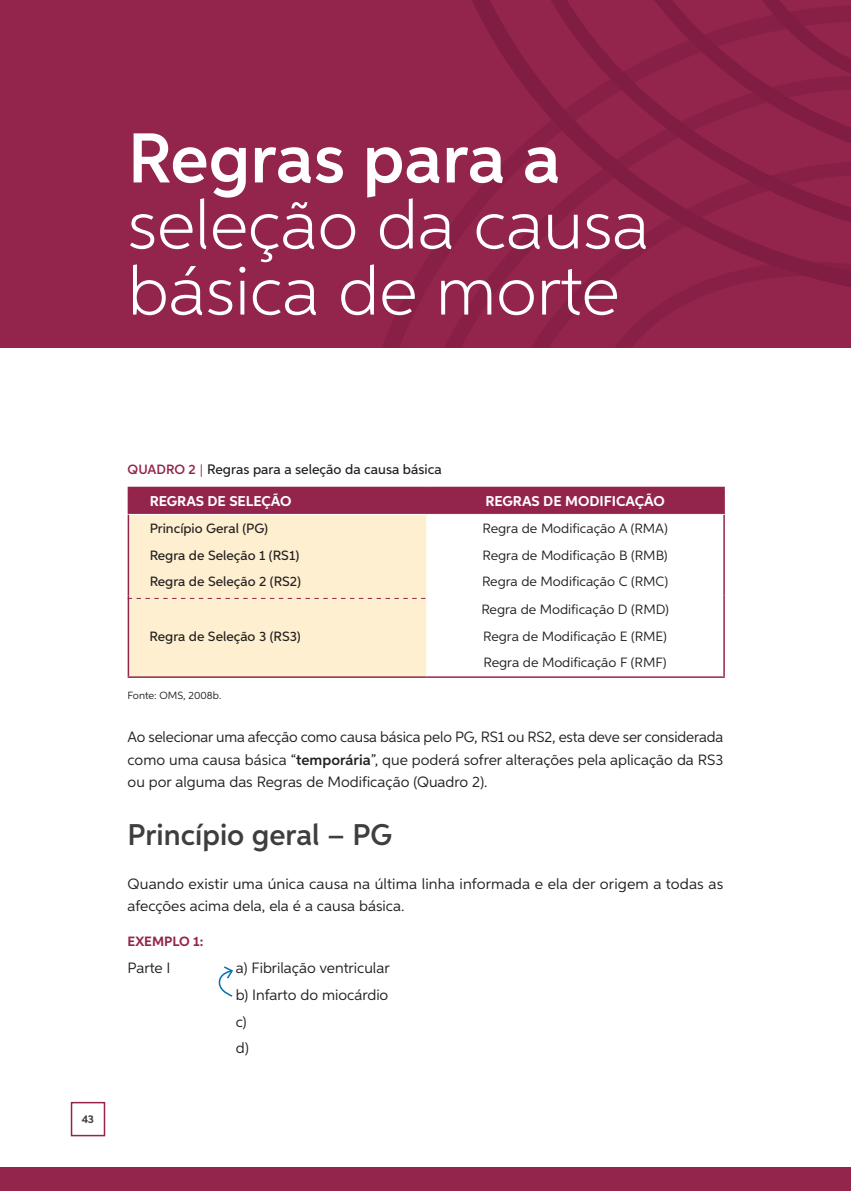
<style>
.page{position:relative;width:851px;height:1191px;background:#fff}
.page>*{position:absolute;margin:0;border:0;box-sizing:border-box;transform-origin:0 0}
.t1{font:600 70.5px "Aspira";color:#fff}
.t2{font:300 69px/66px "Aspira";color:#fff}
.t3{font:600 30px "Aspira";color:#3e3e3f}
.t4{font:15px/22.5px "Aspira";color:#231f20}
.t5{font:700 14.25px "Aspira";color:#fff}
.t6{font:500 13.8px "Aspira";color:#231f20}
.t7{font:13.5px/26.5px "Aspira";color:#231f20;text-align:justify}
.t8{font:500 13.5px/26.5px "Aspira";color:#231f20}
.t9{font:700 13.5px "Aspira";color:#93254c}
.t10{font:700 11.25px "Aspira";color:#3e3e3f}
.t11{font:10.5px "Aspira";color:#231f20}
.s1{font-weight:600;font-size:13.5px;color:#93254c}
.s2{font-weight:400;font-size:13.5px;color:#93254c}
.s3{font-weight:600}
</style>
<div class="page">
<div style="left:71px;top:1101px;width:34px;height:35px;border:2px solid #93254c"></div>
<div style="left:0;top:1167px;width:850px;height:24px;background:#93254c"></div>
<div style="left:0;top:0;width:850px;height:348px;background:#93254c"></div>
<svg style="left:382px;top:208px;width:332px;height:139px"></svg>
<svg style="left:464px;top:0;width:386px;height:291px"></svg>
<div style="left:129px;top:515px;width:297px;height:161px;background:#feefd0"></div>
<div style="left:128px;top:487px;width:596px;height:27px;background:#93254c"></div>
<hr style="left:128px;top:515px;width:1px;height:80px;background:#93254c">
<hr style="left:723px;top:515px;width:1px;height:80px;background:#93254c">
<hr style="left:723px;top:595px;width:1px;height:81px;background:#93254c">
<hr style="left:128px;top:595px;width:1px;height:81px;background:#93254c">
<hr style="left:128px;top:676px;width:298px;height:2px;background:#93254c">
<hr style="left:426px;top:676px;width:298px;height:2px;background:#93254c">
<svg style="left:129px;top:598px;width:296px;height:1px"></svg>
<svg style="left:219px;top:966px;width:14px;height:31px"></svg>
<h1 class="t1" style="left:128px;top:115px;width:434px">Regras para a</h1>
<h2 class="t2" style="left:128px;top:190px;width:523px">seleção da causa básica de morte</h2>
<p class="t10" style="left:82px;top:1112px;width:14px">43</p>
<p class="t6" style="left:128px;top:461px;width:315px"><span class="s1">QUADRO 2</span> <span class="s2">|</span> Regras para a seleção da causa básica</p>
<p class="t5" style="left:150px;top:492px;width:143px">REGRAS DE SELEÇÃO</p>
<p class="t5" style="left:485px;top:492px;width:181px">REGRAS DE MODIFICAÇÃO</p>
<p class="t8" style="left:150px;top:515px;width:153px">Princípio Geral (PG)<br>Regra de Seleção 1 (RS1)<br>Regra de Seleção 2 (RS2)</p>
<p class="t7" style="left:482px;top:515px;width:187px">Regra de Modificação A (RMA)<br>Regra de Modificação B (RMB)<br>Regra de Modificação C (RMC)</p>
<p class="t8" style="left:150px;top:623px;width:152px">Regra de Seleção 3 (RS3)</p>
<p class="t7" style="left:481px;top:596px;width:189px;text-align:left">Regra de Modificação D (RMD)<br>Regra de Modificação E (RME)<br>Regra de Modificação F (RMF)</p>
<p class="t11" style="left:128px;top:688px;width:95px">Fonte: OMS, 2008b.</p>
<p class="t4" style="left:128px;top:726px;width:597px;text-align:justify">Ao selecionar uma afecção como causa básica pelo PG, RS1 ou RS2, esta deve ser considerada como uma causa básica “<span class="s3">temporária</span>”, que poderá sofrer alterações pela aplicação da RS3 ou por alguma das Regras de Modificação (Quadro 2).</p>
<h3 class="t3" style="left:128px;top:816px;width:266px">Princípio geral – PG</h3>
<p class="t4" style="left:128px;top:872px;width:597px">Quando existir uma única causa na última linha informada e ela der origem a todas as afecções acima dela, ela é a causa básica.</p>
<p class="t9" style="left:128px;top:933px;width:77px">EXEMPLO 1:</p>
<p class="t4" style="left:128px;top:956px;width:44px">Parte I</p>
<p class="t4" style="left:236px;top:954px;width:155px;line-height:26.7px">a) Fibrilação ventricular b) Infarto do miocárdio c)<br>d)</p>
</div>
